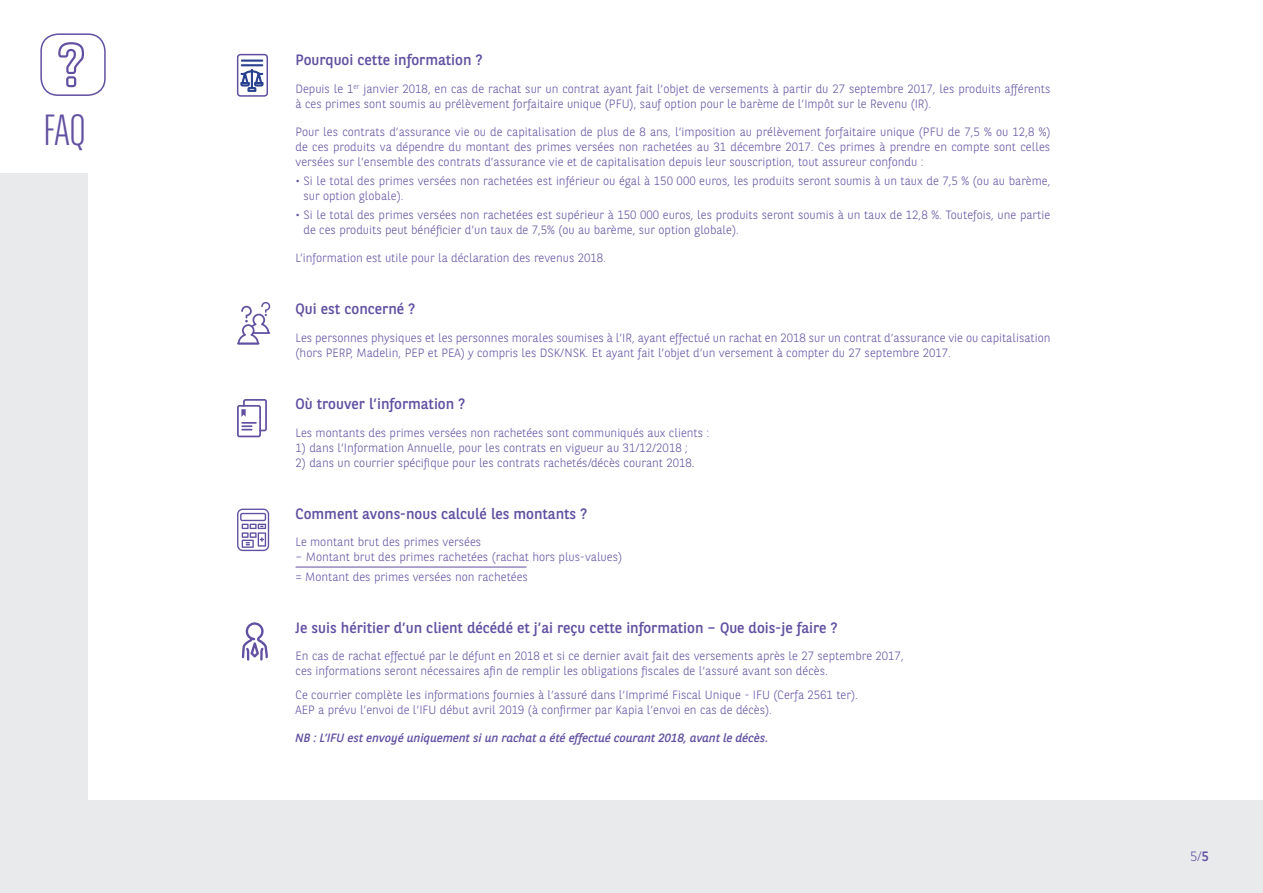
<style>
.page{position:relative;width:1263px;height:893px;background:#fff}
.page>*{position:absolute;margin:0;border:0;box-sizing:border-box;transform-origin:0 0}
.t1{font:300 43.5px "BNPP Sans Condensed";color:#614fa1}
.t2{font:15px "BNPP Sans";color:#614fa1}
.t3{font:300 13.5px "BNPP Sans";color:#614fa1}
.t4{font:300 12px/15px "BNPP Sans";color:#614fa1}
.t5{font:italic 12px "BNPP Sans";color:#614fa1}
.s1{font-weight:400}
</style>
<div class="page">
<div style="left:0;top:800px;width:1263px;height:93px;background:#e9eaeb"></div>
<div style="left:40px;top:33px;width:66px;height:63px;border:2px solid #614fa1;border-radius:17px"></div>
<svg style="left:237px;top:509px;width:32px;height:42px"></svg>
<div style="left:0;top:173px;width:87px;height:720px;background:#e9eaeb"></div>
<svg style="left:58px;top:42px;width:26px;height:45px"></svg>
<svg style="left:237px;top:302px;width:33px;height:42px"></svg>
<svg style="left:237px;top:399px;width:30px;height:38px"></svg>
<svg style="left:240px;top:60px;width:23px;height:32px"></svg>
<div style="left:237px;top:54px;width:31px;height:43px;border:2px solid #614fa1;border-radius:3px"></div>
<svg style="left:242px;top:622px;width:26px;height:39px"></svg>
<hr style="left:296px;top:567px;width:230px;height:1px;background:#614fa1">
<h1 class="t1" style="left:44px;top:103px;width:43px">FAQ</h1>
<p class="t2" style="left:296px;top:50px;width:189px">Pourquoi cette information ?</p>
<p class="t4" style="left:296px;top:81px;width:756px">Depuis le 1<sup>er</sup> janvier 2018, en cas de rachat sur un contrat ayant fait l’objet de versements à partir du 27 septembre 2017, les produits afférents à ces primes sont soumis au prélèvement forfaitaire unique (PFU), sauf option pour le barème de l’Impôt sur le Revenu (IR).</p>
<p class="t4" style="left:296px;top:124px;width:756px;text-align:justify">Pour les contrats d’assurance vie ou de capitalisation de plus de 8 ans, l’imposition au prélèvement forfaitaire unique (PFU de 7,5 % ou 12,8 %) de ces produits va dépendre du montant des primes versées non rachetées au 31 décembre 2017. Ces primes à prendre en compte sont celles versées sur l’ensemble des contrats d’assurance vie et de capitalisation depuis leur souscription, tout assureur confondu :</p>
<p class="t4" style="left:303px;top:173px;width:748px;text-indent:-8px">• Si le total des primes versées non rachetées est inférieur ou égal à 150 000 euros, les produits seront soumis à un taux de 7,5 % (ou au barème, sur option globale).</p>
<p class="t4" style="left:303px;top:207px;width:748px;text-indent:-8px">• Si le total des primes versées non rachetées est supérieur à 150 000 euros, les produits seront soumis à un taux de 12,8 %. Toutefois, une partie de ces produits peut bénéficier d’un taux de 7,5% (ou au barème, sur option globale).</p>
<p class="t4" style="left:296px;top:250px;width:312px">L’information est utile pour la déclaration des revenus 2018.</p>
<p class="t2" style="left:296px;top:299px;width:121px">Qui est concerné ?</p>
<p class="t4" style="left:296px;top:330px;width:756px">Les personnes physiques et les personnes morales soumises à l’IR, ayant effectué un rachat en 2018 sur un contrat d’assurance vie ou capitalisation (hors PERP, Madelin, PEP et PEA) y compris les DSK/NSK. Et ayant fait l’objet d’un versement à compter du 27 septembre 2017.</p>
<p class="t2" style="left:296px;top:393px;width:171px">Où trouver l’information ?</p>
<p class="t4" style="left:296px;top:424px;width:415px">Les montants des primes versées non rachetées sont communiqués aux clients :</p>
<p class="t4" style="left:296px;top:439px;width:394px">1) dans l’Information Annuelle, pour les contrats en vigueur au 31/12/2018 ;</p>
<p class="t4" style="left:296px;top:454px;width:401px">2) dans un courrier spécifique pour les contrats rachetés/décès courant 2018.</p>
<p class="t2" style="left:296px;top:503px;width:293px">Comment avons-nous calculé les montants ?</p>
<p class="t4" style="left:296px;top:534px;width:187px">Le montant brut des primes versées</p>
<p class="t4" style="left:296px;top:547px;width:328px;line-height:19.2px">– Montant brut des primes rachetées (rachat hors plus-values) = Montant des primes versées non rachetées</p>
<p class="t2" style="left:296px;top:617px;width:544px">Je suis héritier d’un client décédé et j’ai reçu cette information – Que dois-je faire ?</p>
<p class="t4" style="left:296px;top:648px;width:610px">En cas de rachat effectué par le défunt en 2018 et si ce dernier avait fait des versements après le 27 septembre 2017, ces informations seront nécessaires afin de remplir les obligations fiscales de l’assuré avant son décès.</p>
<p class="t4" style="left:296px;top:687px;width:564px">Ce courrier complète les informations fournies à l’assuré dans l’Imprimé Fiscal Unique - IFU (Cerfa 2561 ter).<br>AEP a prévu l’envoi de l’IFU début avril 2019 (à confirmer par Kapia l’envoi en cas de décès).</p>
<p class="t5" style="left:296px;top:729px;width:475px">NB : L’IFU est envoyé uniquement si un rachat a été effectué courant 2018, avant le décès.</p>
<p class="t3" style="left:1190px;top:847px;width:20px">5/<span class="s1">5</span></p>
</div>
